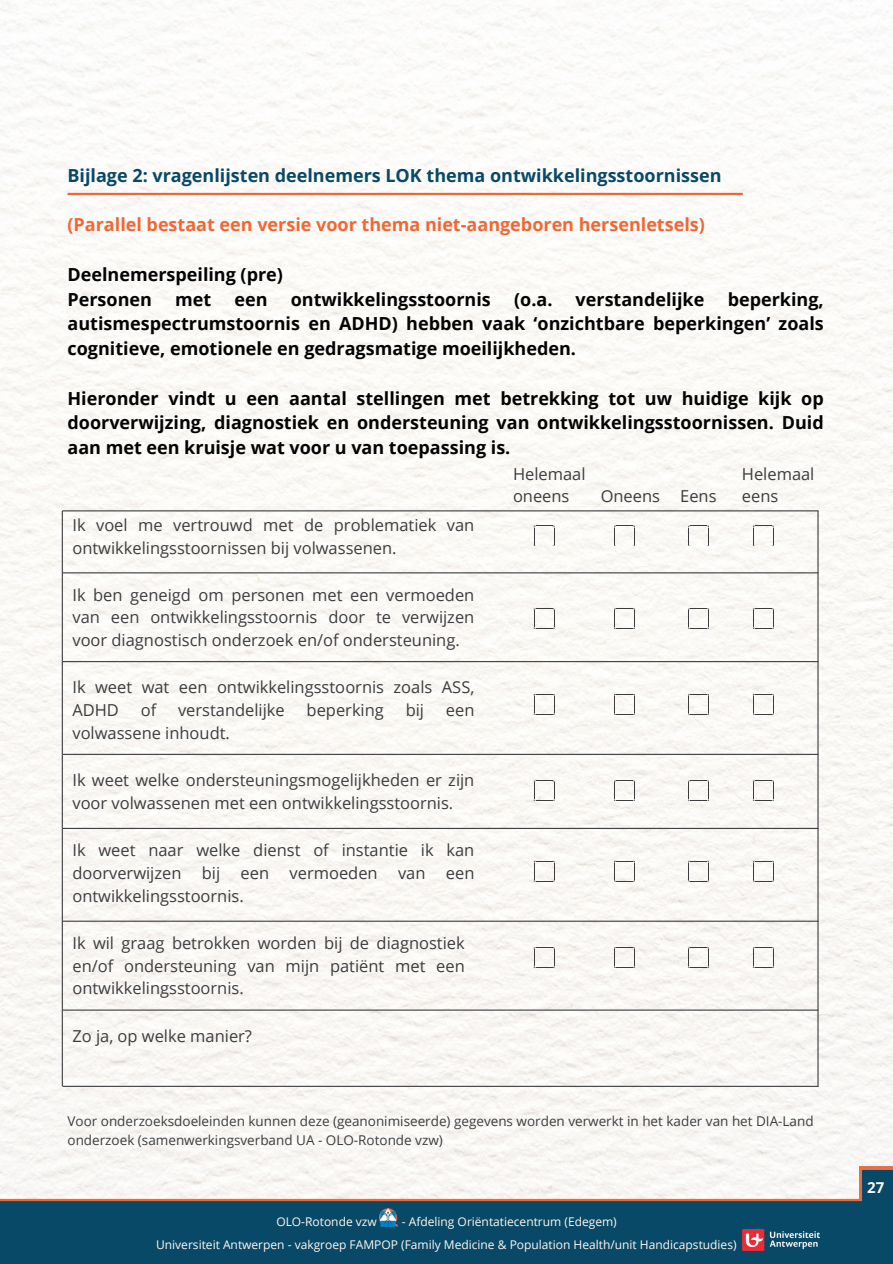
<style>
.page{position:relative;width:893px;height:1264px;background:#fff}
.page>*{position:absolute;margin:0;border:0;box-sizing:border-box;transform-origin:0 0}
.t1{font:700 18px/24.8px "Open Sans";color:#030303;text-align:justify}
.t2{font:700 18px "Open Sans";color:#084967}
.t3{font:700 18px "Open Sans";color:#f06736}
.t4{font:16.5px/22.6px "Open Sans";color:#3d3c3f}
.t5{font:700 15px "Open Sans";color:#fff7ef}
.t6{font:13.5px/18.8px "Open Sans";color:#3d3c3f}
.t7{font:12px/23px "Open Sans";color:#fff7ef}
</style>
<div class="page">
<div style="left:0;top:0;width:892px;height:1198px;background:#faf9f6"></div>
<hr style="left:68px;top:193px;width:674px;height:2px;background:#f06736">
<div style="left:0;top:1199px;width:892px;height:64px;background:#084967"></div>
<hr style="left:0;top:1198px;width:892px;height:3px;background:#f06736">
<div style="left:859px;top:1166px;width:33px;height:35px;background:#e87048"></div>
<div style="left:862px;top:1170px;width:30px;height:56px;background:#084967"></div>
<img style="left:380px;top:1208px;width:18px;height:18px">
<img style="left:742px;top:1229px;width:77px;height:21px">
<hr style="left:62px;top:510px;width:756px;height:1px;background:#3d3c3f">
<hr style="left:63px;top:572px;width:755px;height:1px;background:#3d3c3f">
<hr style="left:63px;top:661px;width:755px;height:1px;background:#3d3c3f">
<hr style="left:63px;top:753px;width:755px;height:2px;background:#3d3c3f">
<hr style="left:63px;top:827px;width:755px;height:2px;background:#3d3c3f">
<hr style="left:63px;top:920px;width:755px;height:1px;background:#3d3c3f">
<hr style="left:63px;top:1009px;width:755px;height:1px;background:#3d3c3f">
<hr style="left:63px;top:1085px;width:755px;height:1px;background:#3d3c3f">
<hr style="left:62px;top:511px;width:1px;height:575px;background:#3d3c3f">
<hr style="left:817px;top:511px;width:1px;height:575px;background:#3d3c3f">
<svg style="left:533px;top:525px;width:21px;height:21px"></svg>
<svg style="left:614px;top:525px;width:21px;height:21px"></svg>
<svg style="left:688px;top:525px;width:21px;height:21px"></svg>
<svg style="left:752px;top:525px;width:21px;height:21px"></svg>
<svg style="left:533px;top:608px;width:21px;height:21px"></svg>
<svg style="left:614px;top:608px;width:21px;height:21px"></svg>
<svg style="left:688px;top:608px;width:21px;height:21px"></svg>
<svg style="left:752px;top:608px;width:21px;height:21px"></svg>
<svg style="left:533px;top:694px;width:21px;height:21px"></svg>
<svg style="left:614px;top:694px;width:21px;height:21px"></svg>
<svg style="left:688px;top:694px;width:21px;height:21px"></svg>
<svg style="left:752px;top:694px;width:21px;height:21px"></svg>
<svg style="left:533px;top:780px;width:21px;height:21px"></svg>
<svg style="left:614px;top:780px;width:21px;height:21px"></svg>
<svg style="left:688px;top:780px;width:21px;height:21px"></svg>
<svg style="left:752px;top:780px;width:21px;height:21px"></svg>
<svg style="left:533px;top:860px;width:21px;height:21px"></svg>
<svg style="left:614px;top:860px;width:21px;height:21px"></svg>
<svg style="left:688px;top:860px;width:21px;height:21px"></svg>
<svg style="left:752px;top:860px;width:21px;height:21px"></svg>
<svg style="left:533px;top:947px;width:21px;height:21px"></svg>
<svg style="left:614px;top:947px;width:21px;height:21px"></svg>
<svg style="left:688px;top:947px;width:21px;height:21px"></svg>
<svg style="left:752px;top:947px;width:21px;height:21px"></svg>
<p class="t2" style="left:68px;top:162px;width:655px">Bijlage 2: vragenlijsten deelnemers LOK thema ontwikkelingsstoornissen</p>
<p class="t3" style="left:68px;top:212px;width:638px">(Parallel bestaat een versie voor thema niet-aangeboren hersenletsels)</p>
<p class="t1" style="left:68px;top:261px;width:217px">Deelnemerspeiling (pre)<br>Personen</p>
<p class="t1" style="left:68px;top:286px;width:757px;text-indent:660px">beperking, autismespectrumstoornis en ADHD) hebben vaak ‘onzichtbare beperkingen’ zoals cognitieve, emotionele en gedragsmatige moeilijkheden.</p>
<p class="t1" style="left:68px;top:385px;width:757px">Hieronder vindt u een aantal stellingen met betrekking tot uw huidige kijk op doorverwijzing, diagnostiek en ondersteuning van ontwikkelingsstoornissen. Duid aan met een kruisje wat voor u van toepassing is.</p>
<p class="t1" style="left:175px;top:286px;width:38px">met</p>
<p class="t1" style="left:234px;top:286px;width:35px">een</p>
<p class="t1" style="left:291px;top:286px;width:201px">ontwikkelingsstoornis</p>
<p class="t1" style="left:514px;top:286px;width:40px">(o.a.</p>
<p class="t1" style="left:575px;top:286px;width:130px">verstandelijke</p>
<p class="t4" style="left:72px;top:513px;width:403px">Ik voel me vertrouwd met de problematiek van ontwikkelingsstoornissen bij volwassenen.</p>
<p class="t4" style="left:72px;top:583px;width:403px;text-align:justify">Ik ben geneigd om personen met een vermoeden van een ontwikkelingsstoornis door te verwijzen voor diagnostisch onderzoek en/of ondersteuning.</p>
<p class="t4" style="left:72px;top:675px;width:403px">Ik weet wat een ontwikkelingsstoornis zoals ASS,<br>ADHD</p>
<p class="t4" style="left:141px;top:698px;width:17px">of</p>
<p class="t4" style="left:178px;top:698px;width:108px">verstandelijke</p>
<p class="t4" style="left:306px;top:698px;width:79px">beperking</p>
<p class="t4" style="left:405px;top:698px;width:20px">bij</p>
<p class="t4" style="left:446px;top:698px;width:30px">een</p>
<p class="t4" style="left:72px;top:721px;width:159px">volwassene inhoudt.</p>
<p class="t4" style="left:72px;top:768px;width:403px">Ik weet welke ondersteuningsmogelijkheden er zijn voor volwassenen met een ontwikkelingsstoornis.</p>
<p class="t4" style="left:72px;top:838px;width:403px;text-align:justify">Ik weet naar welke dienst of instantie ik kan doorverwijzen bij een vermoeden van een ontwikkelingsstoornis.</p>
<p class="t4" style="left:72px;top:931px;width:394px;text-align:justify">Ik wil graag betrokken worden bij de diagnostiek en/of ondersteuning van mijn patiënt met een ontwikkelingsstoornis.</p>
<p class="t4" style="left:72px;top:1024px;width:181px">Zo ja, op welke manier?</p>
<p class="t4" style="left:513px;top:462px;width:74px">Helemaal oneens</p>
<p class="t4" style="left:600px;top:484px;width:117px">Oneens Eens</p>
<p class="t4" style="left:741px;top:462px;width:74px">Helemaal eens</p>
<p class="t6" style="left:68px;top:1111px;width:747px">Voor onderzoeksdoeleinden kunnen deze (geanonimiseerde) gegevens worden verwerkt in het kader van het DIA-Land onderzoek (samenwerkingsverband UA - OLO-Rotonde vzw)</p>
<p class="t7" style="left:156px;top:1209px;width:582px;text-indent:246px">- Afdeling Oriëntatiecentrum (Edegem)<br>Universiteit Antwerpen - vakgroep FAMPOP (Family Medicine &amp; Population Health/unit Handicapstudies)</p>
<p class="t7" style="left:276px;top:1209px;width:102px">OLO-Rotonde vzw</p>
<p class="t5" style="left:867px;top:1176px;width:19px">27</p>
</div>
